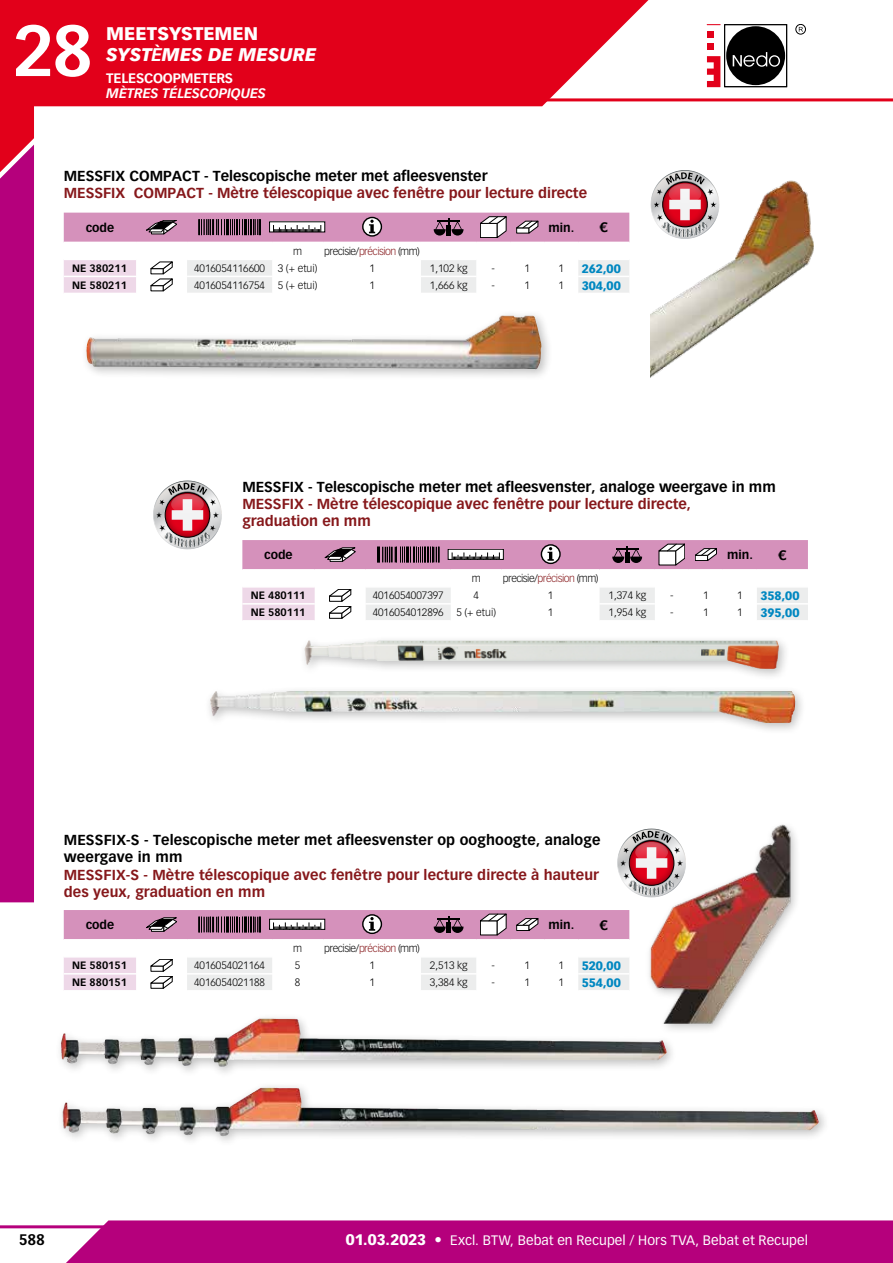
<style>
.page{position:relative;width:893px;height:1263px;background:#fff}
.page>*{position:absolute;margin:0;border:0;box-sizing:border-box;transform-origin:0 0}
.t1{font:700 70.5px "Vectora LT Std";color:#fff}
.t2{font:italic 900 18px/21px "Vectora LT Std";letter-spacing:-.005em;color:#fff}
.t3{font:700 15px "Vectora LT Std";color:#000}
.t4{font:700 14.25px/17.2px "Vectora LT Std";color:#86181b}
.t5{font:700 14.25px/17.2px "Vectora LT Std";color:#000}
.t6{font:13.5px "Vectora LT Std";letter-spacing:.005em;color:#fff}
.t7{font:italic 700 13.5px "Vectora LT Std";letter-spacing:-.015em;color:#fff}
.t8{font:700 13.5px "Vectora LT Std";letter-spacing:-.015em;color:#fff}
.t9{font:700 13.5px "Vectora LT Std";color:#000}
.t10{font:900 12px "Vectora LT Std";color:#0087c1}
.t11{font:700 12px "Vectora LT Std";color:#000}
.t12{font:300 10.5px "Vectora LT Std";color:#000}
.t13{font:300 10.5px "Vectora LT Std";letter-spacing:-.05em;color:#000}
.t14{font:700 10.5px "Vectora LT Std";color:#000}
.s1{font-style:normal}
.s2{font-weight:700}
.s3{color:#86181b}
.s4{font-weight:900;font-size:15px}
.s5{font-size:15px}
</style>
<div class="page">
<svg style="left:64px;top:213px;width:565px;height:80px"></svg>
<svg style="left:242px;top:540px;width:566px;height:81px"></svg>
<svg style="left:64px;top:910px;width:565px;height:80px"></svg>
<svg style="left:0;top:0;width:670px;height:106px;background:#e51c33"></svg>
<svg style="left:45px;top:1220px;width:848px;height:43px;background:#b91084"></svg>
<svg style="left:0;top:32px;width:34px;height:870px;background:#bb016f"></svg>
<hr style="left:0;top:98px;width:893px;height:3px;background:#e2001a">
<hr style="left:0;top:1225px;width:893px;height:3px;background:#b5007c">
<img style="left:305px;top:640px;width:474px;height:29px">
<div style="left:55px;top:1013px;width:623px;height:66px;background:#000;opacity:.25"></div>
<img style="left:61px;top:1018px;width:214px;height:31px">
<img style="left:651px;top:180px;width:163px;height:197px">
<div style="left:80px;top:310px;width:473px;height:71px;background:#000;opacity:.25"></div>
<img style="left:86px;top:316px;width:454px;height:53px">
<div style="left:204px;top:685px;width:603px;height:50px;background:#000;opacity:.25"></div>
<img style="left:210px;top:691px;width:441px;height:25px">
<div style="left:57px;top:1081px;width:773px;height:67px;background:#000;opacity:.25"></div>
<img style="left:63px;top:1088px;width:213px;height:24px">
<div style="left:644px;top:820px;width:158px;height:215px;background:#000;opacity:.25"></div>
<img style="left:638px;top:822px;width:159px;height:201px">
<svg style="left:153px;top:480px;width:69px;height:69px"></svg>
<svg style="left:651px;top:170px;width:68px;height:69px"></svg>
<svg style="left:617px;top:828px;width:69px;height:69px"></svg>
<div style="left:796px;top:24px;width:10px;height:10px;border:1px solid #000;border-radius:50%"></div>
<svg style="left:799px;top:27px;width:4px;height:5px"></svg>
<svg style="left:707px;top:56px;width:13px;height:31px"></svg>
<div style="left:707px;top:44px;width:7px;height:6px;background:#e2001a"></div>
<div style="left:707px;top:31px;width:7px;height:7px;background:#e2001a"></div>
<svg style="left:707px;top:24px;width:13px;height:1px"></svg>
<div style="left:724px;top:24px;width:63px;height:63px;border:1px solid #000"></div>
<div style="left:726px;top:26px;width:59px;height:59px;background:#000;border-radius:50%"></div>
<svg style="left:733px;top:52px;width:47px;height:15px"></svg>
<h1 class="t1" style="left:13px;top:8px;width:82px">28</h1>
<p class="t2" style="left:106px;top:23px;width:212px"><span class="s1">MEETSYSTEMEN<br></span>SYST<span class="s2">È</span>MES DE MESURE</p>
<p class="t8" style="left:106px;top:70px;width:128px">TELESCOOPMETERS</p>
<p class="t7" style="left:106px;top:85px;width:161px">MÈTRES TÉLESCOPIQUES</p>
<p class="t5" style="left:64px;top:167px;width:425px">MESSFIX COMPACT - Telescopische meter met afleesvenster</p>
<p class="t4" style="left:64px;top:185px;width:525px">MESSFIX COMPACT - Mètre télescopique avec fenêtre pour lecture directe</p>
<p class="t11" style="left:86px;top:220px;width:30px">code</p>
<p class="t11" style="left:549px;top:220px;width:27px">min.</p>
<p class="t9" style="left:600px;top:219px;width:9px">€</p>
<p class="t12" style="left:293px;top:245px;width:10px">m</p>
<p class="t13" style="left:324px;top:245px;width:97px">precisie/<span class="s3">précision</span> (mm)</p>
<p class="t14" style="left:72px;top:262px;width:56px">NE 380211</p>
<p class="t12" style="left:194px;top:262px;width:125px">4016054116600 3 (+ etui)</p>
<p class="t12" style="left:369px;top:262px;width:7px">1</p>
<p class="t12" style="left:430px;top:262px;width:39px">1,102 kg</p>
<p class="t12" style="left:491px;top:262px;width:5px">-</p>
<p class="t12" style="left:525px;top:262px;width:7px">1</p>
<p class="t12" style="left:559px;top:262px;width:7px">1</p>
<p class="t10" style="left:582px;top:261px;width:41px">262,00</p>
<p class="t14" style="left:72px;top:279px;width:56px">NE 580211</p>
<p class="t12" style="left:194px;top:279px;width:125px">4016054116754 5 (+ etui)</p>
<p class="t12" style="left:369px;top:279px;width:7px">1</p>
<p class="t12" style="left:430px;top:279px;width:39px">1,666 kg</p>
<p class="t12" style="left:491px;top:279px;width:5px">-</p>
<p class="t12" style="left:525px;top:279px;width:7px">1</p>
<p class="t12" style="left:559px;top:279px;width:7px">1</p>
<p class="t10" style="left:582px;top:278px;width:41px">304,00</p>
<p class="t5" style="left:242px;top:478px;width:535px">MESSFIX - Telescopische meter met afleesvenster, analoge weergave in mm</p>
<p class="t4" style="left:242px;top:495px;width:450px">MESSFIX - Mètre télescopique avec fenêtre pour lecture directe, graduation en mm</p>
<p class="t11" style="left:264px;top:548px;width:30px">code</p>
<p class="t11" style="left:727px;top:548px;width:27px">min.</p>
<p class="t9" style="left:778px;top:547px;width:9px">€</p>
<p class="t12" style="left:472px;top:573px;width:10px">m</p>
<p class="t13" style="left:503px;top:573px;width:97px">precisie/<span class="s3">précision</span> (mm)</p>
<p class="t14" style="left:251px;top:589px;width:56px">NE 480111</p>
<p class="t12" style="left:373px;top:590px;width:72px">4016054007397</p>
<p class="t12" style="left:473px;top:590px;width:7px">4</p>
<p class="t12" style="left:548px;top:590px;width:7px">1</p>
<p class="t12" style="left:608px;top:590px;width:39px">1,374 kg</p>
<p class="t12" style="left:670px;top:590px;width:5px">-</p>
<p class="t12" style="left:703px;top:590px;width:7px">1</p>
<p class="t12" style="left:737px;top:590px;width:7px">1</p>
<p class="t10" style="left:760px;top:588px;width:41px">358,00</p>
<p class="t14" style="left:251px;top:606px;width:56px">NE 580111</p>
<p class="t12" style="left:373px;top:607px;width:125px">4016054012896 5 (+ etui)</p>
<p class="t12" style="left:548px;top:607px;width:7px">1</p>
<p class="t12" style="left:608px;top:607px;width:39px">1,954 kg</p>
<p class="t12" style="left:670px;top:607px;width:5px">-</p>
<p class="t12" style="left:703px;top:607px;width:7px">1</p>
<p class="t12" style="left:737px;top:607px;width:7px">1</p>
<p class="t10" style="left:760px;top:605px;width:41px">395,00</p>
<p class="t5" style="left:64px;top:831px;width:538px">MESSFIX-S - Telescopische meter met afleesvenster op ooghoogte, analoge weergave in mm</p>
<p class="t4" style="left:64px;top:866px;width:537px">MESSFIX-S - Mètre télescopique avec fenêtre pour lecture directe à hauteur des yeux, graduation en mm</p>
<p class="t11" style="left:86px;top:918px;width:30px">code</p>
<p class="t11" style="left:549px;top:918px;width:27px">min.</p>
<p class="t9" style="left:600px;top:917px;width:9px">€</p>
<p class="t12" style="left:293px;top:942px;width:10px">m</p>
<p class="t13" style="left:324px;top:942px;width:97px">precisie/<span class="s3">précision</span> (mm)</p>
<p class="t14" style="left:72px;top:959px;width:56px">NE 580151</p>
<p class="t12" style="left:194px;top:959px;width:72px">4016054021164</p>
<p class="t12" style="left:295px;top:959px;width:7px">5</p>
<p class="t12" style="left:369px;top:959px;width:7px">1</p>
<p class="t12" style="left:430px;top:959px;width:39px">2,513 kg</p>
<p class="t12" style="left:491px;top:959px;width:5px">-</p>
<p class="t12" style="left:525px;top:959px;width:7px">1</p>
<p class="t12" style="left:559px;top:959px;width:7px">1</p>
<p class="t10" style="left:582px;top:958px;width:41px">520,00</p>
<p class="t14" style="left:72px;top:976px;width:56px">NE 880151</p>
<p class="t12" style="left:194px;top:976px;width:72px">4016054021188</p>
<p class="t12" style="left:295px;top:976px;width:7px">8</p>
<p class="t12" style="left:369px;top:976px;width:7px">1</p>
<p class="t12" style="left:430px;top:976px;width:39px">3,384 kg</p>
<p class="t12" style="left:491px;top:976px;width:5px">-</p>
<p class="t12" style="left:525px;top:976px;width:7px">1</p>
<p class="t12" style="left:559px;top:976px;width:7px">1</p>
<p class="t10" style="left:582px;top:975px;width:41px">554,00</p>
<p class="t3" style="left:19px;top:1230px;width:28px">588</p>
<p class="t6" style="left:346px;top:1232px;width:464px"><span class="s4">01.03.2023</span> <span class="s5">•</span> Excl. BTW, Bebat en Recupel / Hors TVA, Bebat et Recupel</p>
</div>
